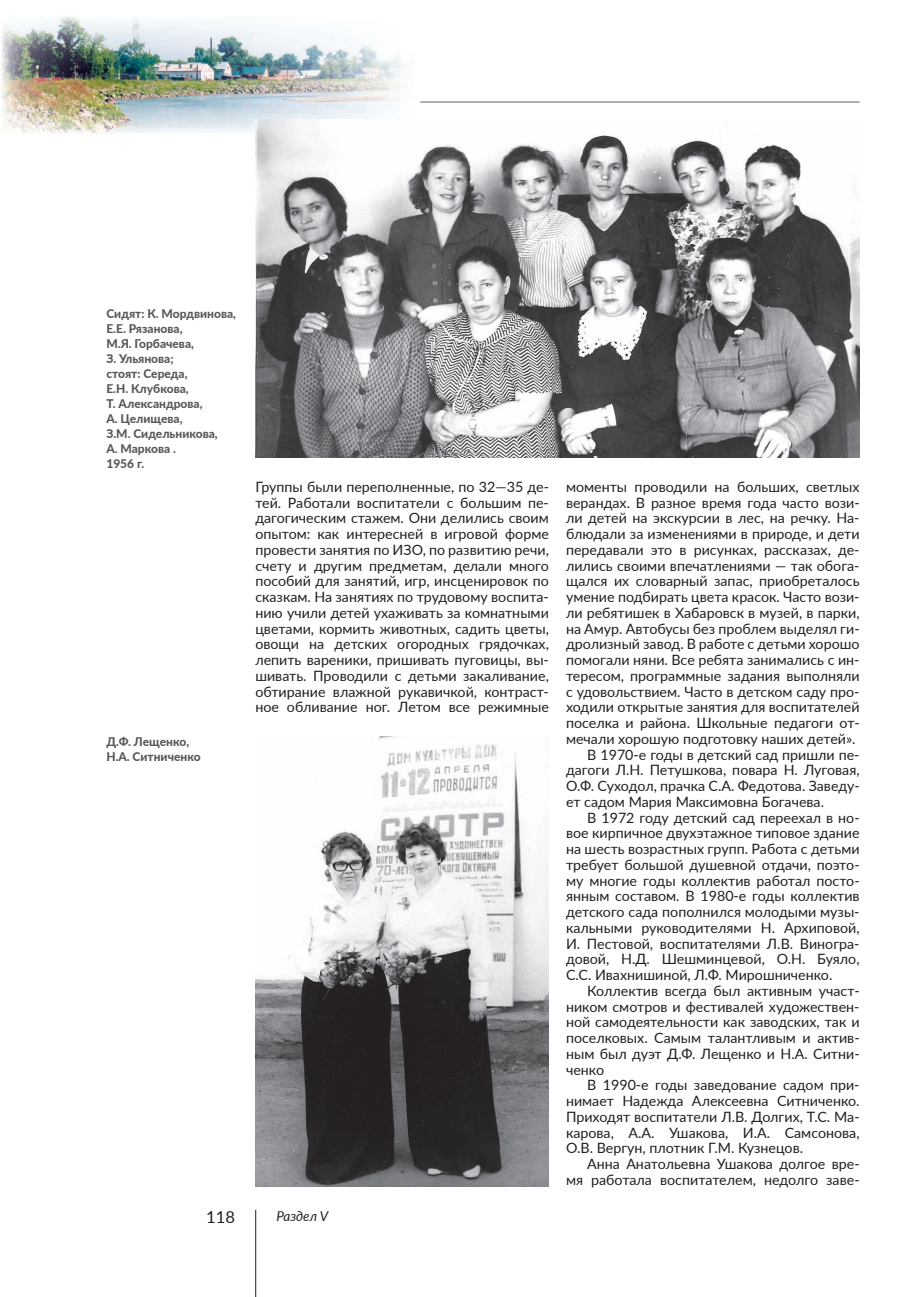
<style>
.page{position:relative;width:915px;height:1297px;background:#fff}
.page>*{position:absolute;margin:0;border:0;box-sizing:border-box;transform-origin:0 0}
.t1{font:16.5px "Lato";color:#231f20}
.t2{font:14.25px/15.8px "Lato";color:#231f20;text-align:justify}
.t3{font:italic 13.5px "Lato";color:#231f20}
.t4{font:800 12px/15px "Lato";color:#57585a}
</style>
<div class="page">
<img style="left:1px;top:15px;width:404px;height:119px">
<hr style="left:420px;top:101px;width:439px;height:2px;background:#95979a">
<img style="left:255px;top:119px;width:604px;height:338px">
<img style="left:255px;top:736px;width:294px;height:450px">
<hr style="left:255px;top:1210px;width:1px;height:87px;background:#231f20">
<p class="t4" style="left:106px;top:306px;width:131px">Сидят: К. Мордвинова,<br>Е.Е. Рязанова,<br>М.Я. Горбачева,<br>З. Ульянова;<br>стоят: Середа,<br>Е.Н. Клубкова,<br>Т. Александрова,<br>А. Целищева,<br>З.М. Сидельникова,<br>А. Маркова .<br>1956 г.</p>
<p class="t4" style="left:106px;top:733px;width:96px">Д.Ф. Лещенко,<br>Н.А. Ситниченко</p>
<p class="t2" style="left:255px;top:478px;width:295px">Группы были переполненные, по 32—35 де&shy;тей. Работали воспитатели с большим пе&shy;дагогическим стажем. Они делились своим опытом: как интересней в игровой форме провести занятия по ИЗО, по развитию речи, счету и другим предметам, делали много пособий для занятий, игр, инсценировок по сказкам. На занятиях по трудовому воспита&shy;нию учили детей ухаживать за комнатными цветами, кормить животных, садить цветы, овощи на детских огородных грядочках, лепить вареники, пришивать пуговицы, вы&shy;шивать. Проводили с детьми закаливание, обтирание влажной рукавичкой, контраст&shy;ное обливание ног. Летом все режимные</p>
<p class="t2" style="left:566px;top:478px;width:295px">моменты проводили на больших, светлых</p>
<p class="t2" style="left:566px;top:494px;width:295px">верандах. В разное время года часто вози-</p>
<p class="t2" style="left:566px;top:510px;width:295px">ли детей на экскурсии в лес, на речку. На-</p>
<p class="t2" style="left:566px;top:525px;width:295px">блюдали за изменениями в природе, и дети</p>
<p class="t2" style="left:566px;top:541px;width:295px">передавали это в рисунках, рассказах, де-</p>
<p class="t2" style="left:566px;top:557px;width:295px">лились своими впечатлениями — так обога-</p>
<p class="t2" style="left:566px;top:573px;width:295px">щался их словарный запас, приобреталось</p>
<p class="t2" style="left:566px;top:588px;width:295px">умение подбирать цвета красок. Часто вози-</p>
<p class="t2" style="left:566px;top:604px;width:295px">ли ребятишек в Хабаровск в музей, в парки,</p>
<p class="t2" style="left:566px;top:620px;width:295px">на Амур. Автобусы без проблем выделял ги-</p>
<p class="t2" style="left:566px;top:636px;width:295px">дролизный завод. В работе с детьми хорошо</p>
<p class="t2" style="left:566px;top:651px;width:295px">помогали няни. Все ребята занимались с ин-</p>
<p class="t2" style="left:566px;top:667px;width:295px">тересом, программные задания выполняли</p>
<p class="t2" style="left:566px;top:683px;width:295px">с удовольствием. Часто в детском саду про-</p>
<p class="t2" style="left:566px;top:699px;width:295px">ходили открытые занятия для воспитателей</p>
<p class="t2" style="left:566px;top:714px;width:295px">поселка и района. Школьные педагоги от-</p>
<p class="t2" style="left:566px;top:730px;width:291px">мечали хорошую подготовку наших детей».</p>
<p class="t2" style="left:587px;top:746px;width:274px">В 1970-е годы в детский сад пришли пе-</p>
<p class="t2" style="left:566px;top:762px;width:295px">дагоги Л.Н. Петушкова, повара Н. Луговая,</p>
<p class="t2" style="left:566px;top:777px;width:295px">О.Ф. Суходол, прачка С.А. Федотова. Заведу-</p>
<p class="t2" style="left:566px;top:793px;width:259px">ет садом Мария Максимовна Богачева.</p>
<p class="t2" style="left:587px;top:809px;width:274px">В 1972 году детский сад переехал в но-</p>
<p class="t2" style="left:566px;top:825px;width:295px">вое кирпичное двухэтажное типовое здание</p>
<p class="t2" style="left:566px;top:840px;width:295px">на шесть возрастных групп. Работа с детьми</p>
<p class="t2" style="left:566px;top:856px;width:295px">требует большой душевной отдачи, поэто-</p>
<p class="t2" style="left:566px;top:872px;width:295px">му многие годы коллектив работал посто-</p>
<p class="t2" style="left:566px;top:888px;width:295px">янным составом. В 1980-е годы коллектив</p>
<p class="t2" style="left:566px;top:903px;width:295px">детского сада пополнился молодыми музы-</p>
<p class="t2" style="left:566px;top:919px;width:295px">кальными руководителями Н. Архиповой,</p>
<p class="t2" style="left:566px;top:935px;width:295px">И. Пестовой, воспитателями Л.В. Виногра-</p>
<p class="t2" style="left:566px;top:951px;width:295px">довой, Н.Д. Шешминцевой, О.Н. Буяло,</p>
<p class="t2" style="left:566px;top:966px;width:268px">С.С. Ивахнишиной, Л.Ф. Мирошниченко.</p>
<p class="t2" style="left:587px;top:982px;width:274px">Коллектив всегда был активным участ-</p>
<p class="t2" style="left:566px;top:998px;width:295px">ником смотров и фестивалей художествен-</p>
<p class="t2" style="left:566px;top:1014px;width:295px">ной самодеятельности как заводских, так и</p>
<p class="t2" style="left:566px;top:1029px;width:295px">поселковых. Самым талантливым и актив-</p>
<p class="t2" style="left:566px;top:1045px;width:295px">ным был дуэт Д.Ф. Лещенко и Н.А. Ситни-</p>
<p class="t2" style="left:566px;top:1061px;width:40px">ченко</p>
<p class="t2" style="left:587px;top:1077px;width:274px">В 1990-е годы заведование садом при-</p>
<p class="t2" style="left:566px;top:1092px;width:295px">нимает Надежда Алексеевна Ситниченко.</p>
<p class="t2" style="left:566px;top:1108px;width:295px">Приходят воспитатели Л.В. Долгих, Т.С. Ма-</p>
<p class="t2" style="left:566px;top:1124px;width:295px">карова, А.А. Ушакова, И.А. Самсонова,</p>
<p class="t2" style="left:566px;top:1140px;width:238px">О.В. Вергун, плотник Г.М. Кузнецов.</p>
<p class="t2" style="left:587px;top:1155px;width:274px">Анна Анатольевна Ушакова долгое вре-</p>
<p class="t2" style="left:566px;top:1171px;width:295px">мя работала воспитателем, недолго заве-</p>
<p class="t1" style="left:206px;top:1205px;width:30px">118</p>
<p class="t3" style="left:276px;top:1206px;width:53px">Раздел V</p>
</div>
